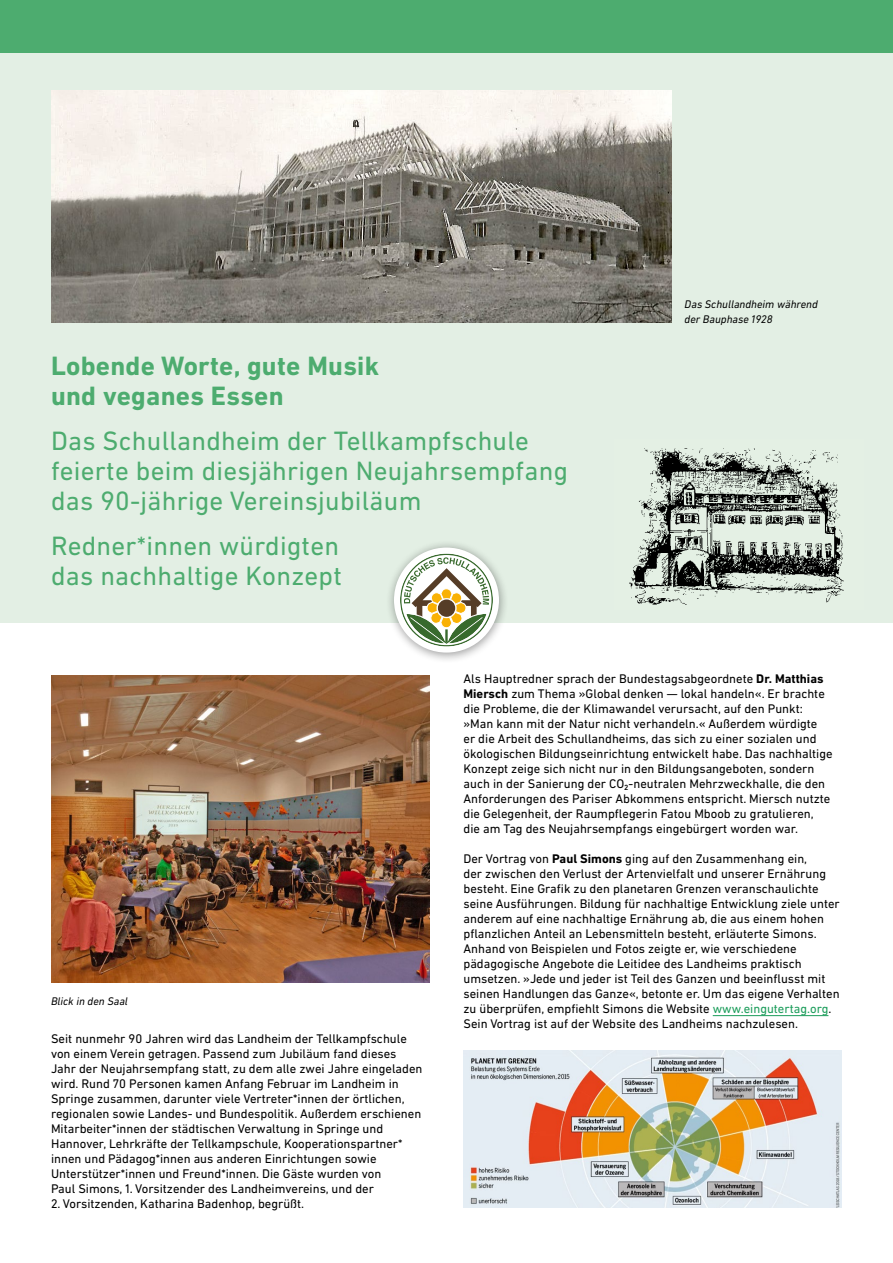
<style>
.page{position:relative;width:893px;height:1263px;background:#fff}
.page>*{position:absolute;margin:0;border:0;box-sizing:border-box;transform-origin:0 0}
.t1{font:27px/30px "DIN Next LT Pro";letter-spacing:.01em;color:#4dac6f}
.t2{font:700 27px/30px "DIN Next LT Pro";letter-spacing:.01em;color:#4dac6f}
.t3{font:12.75px/15px "DIN Next LT Pro";color:#000}
.t4{font:italic 11.25px/15px "DIN Next LT Pro";color:#000}
.s1{font-weight:700}
.s2{color:#1c9d5b}
</style>
<div class="page">
<img style="left:51px;top:675px;width:378px;height:308px">
<div style="left:0;top:0;width:893px;height:622px;background:#e3efe4"></div>
<img style="left:629px;top:448px;width:215px;height:157px">
<div style="left:0;top:0;width:893px;height:52px;background:#4dac6f"></div>
<div style="left:385px;top:539px;width:124px;height:124px;background:#000;opacity:.4"></div>
<div style="left:394px;top:548px;width:105px;height:105px;background:#fff;border-radius:50%"></div>
<svg style="left:400px;top:554px;width:93px;height:92px"></svg>
<hr style="left:445px;top:629px;width:3px;height:14px;background:#386a2d">
<hr style="left:713px;top:1015px;width:115px;height:1px;background:#1c9d5b">
<img style="left:463px;top:1050px;width:379px;height:158px">
<img style="left:51px;top:90px;width:621px;height:232px">
<h1 class="t2" style="left:51px;top:351px;width:330px">Lobende Worte, gute Musik und veganes Essen</h1>
<h1 class="t1" style="left:51px;top:426px;width:518px">Das Schullandheim der Tellkampfschule feierte beim diesjährigen Neujahrsempfang das 90-jährige Vereinsjubiläum</h1>
<h1 class="t1" style="left:51px;top:531px;width:292px">Redner*innen würdigten das nachhaltige Konzept</h1>
<p class="t4" style="left:685px;top:296px;width:135px">Das Schullandheim während der Bauphase 1928</p>
<p class="t4" style="left:51px;top:994px;width:78px">Blick in den Saal</p>
<p class="t3" style="left:51px;top:1031px;width:373px">Seit nunmehr 90 Jahren wird das Landheim der Tellkampfschule von einem Verein getragen. Passend zum Jubiläum fand dieses Jahr der Neujahrsempfang statt, zu dem alle zwei Jahre eingeladen wird. Rund 70 Personen kamen Anfang Februar im Landheim in Springe zusammen, darunter viele Vertreter*innen der örtlichen, regionalen sowie Landes- und Bundespolitik. Außerdem erschienen Mitarbeiter*innen der städtischen Verwaltung in Springe und Hannover, Lehrkräfte der Tellkampschule, Kooperationspartner* innen und Pädagog*innen aus anderen Einrichtungen sowie Unterstützer*innen und Freund*innen. Die Gäste wurden von<br>Paul Simons, 1. Vorsitzender des Landheimvereins, und der</p>
<p class="t3" style="left:51px;top:1195px;width:255px">2. Vorsitzenden, Katharina Badenhop, begrüßt.</p>
<p class="t3" style="left:463px;top:671px;width:371px">Als Hauptredner sprach der Bundestagsabgeordnete <span class="s1">Dr. Matthias Miersch</span> zum Thema »Global denken — lokal handeln«. Er brachte die Probleme, die der Klimawandel verursacht, auf den Punkt: »Man kann mit der Natur nicht verhandeln.« Außerdem würdigte<br>er die Arbeit des Schullandheims, das sich zu einer sozialen und ökologischen Bildungseinrichtung entwickelt habe. Das nachhaltige Konzept zeige sich nicht nur in den Bildungsangeboten, sondern auch in der Sanierung der CO₂-neutralen Mehrzweckhalle, die den Anforderungen des Pariser Abkommens entspricht. Miersch nutzte die Gelegenheit, der Raumpflegerin Fatou Mboob zu gratulieren, die am Tag des Neujahrsempfangs eingebürgert worden war.</p>
<p class="t3" style="left:463px;top:850px;width:378px">Der Vortrag von <span class="s1">Paul Simons</span> ging auf den Zusammenhang ein,<br>der zwischen den Verlust der Artenvielfalt und unserer Ernährung besteht. Eine Grafik zu den planetaren Grenzen veranschaulichte seine Ausführungen. Bildung für nachhaltige Entwicklung ziele unter anderem auf eine nachhaltige Ernährung ab, die aus einem hohen pflanzlichen Anteil an Lebensmitteln besteht, erläuterte Simons.<br>Anhand von Beispielen und Fotos zeigte er, wie verschiedene pädagogische Angebote die Leitidee des Landheims praktisch umsetzen. »Jede und jeder ist Teil des Ganzen und beeinflusst mit seinen Handlungen das Ganze«, betonte er. Um das eigene Verhalten zu überprüfen, empfiehlt Simons die Website <span class="s2">www.eingutertag.org</span>.<br>Sein Vortrag ist auf der Website des Landheims nachzulesen.</p>
</div>
